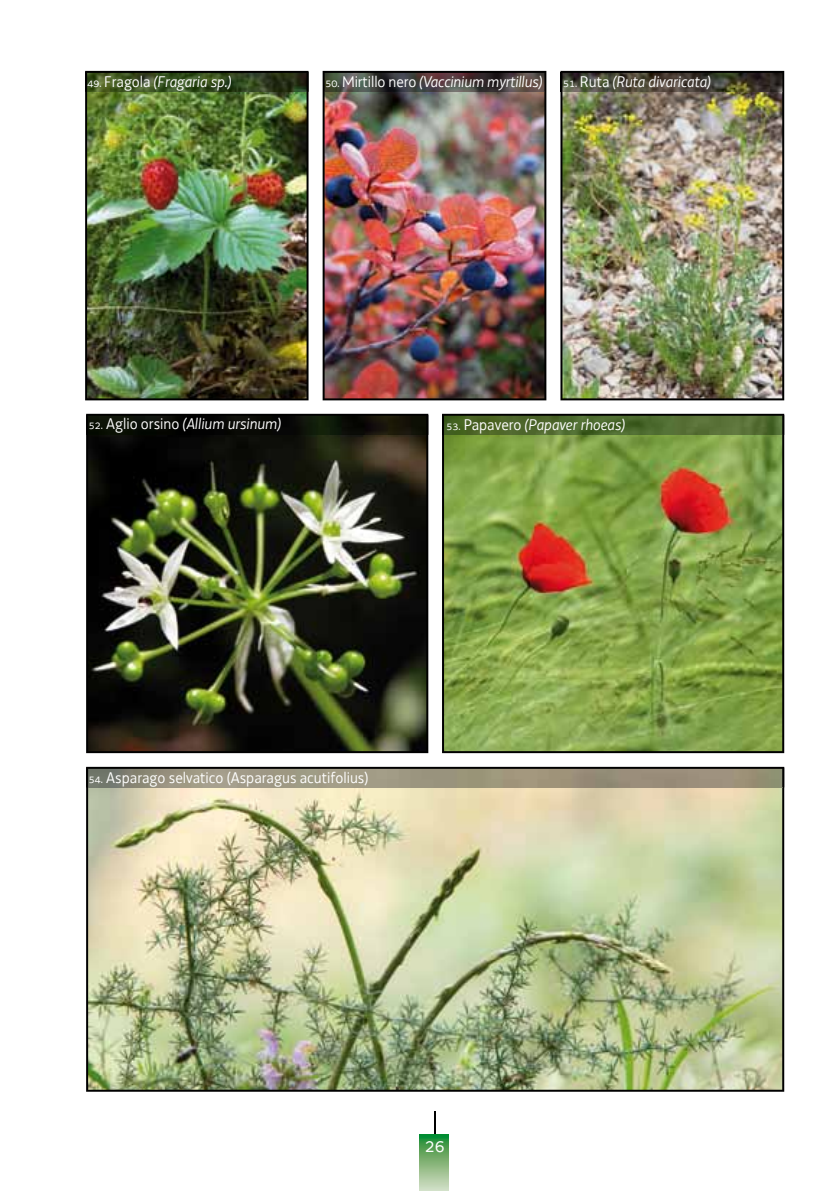
<style>
.page{position:relative;width:840px;height:1191px;background:#fff}
.page>*{position:absolute;margin:0;border:0;box-sizing:border-box;transform-origin:0 0}
.t1{font:20px "Decima WE";color:#fff}
.t2{font:italic 16px "Decima WE";color:#fff}
.t3{font:16px "Decima WE";color:#fff}
.s1{font-style:normal;font-size:12px}
.s2{font-style:normal}
.s3{font-size:12px}
</style>
<div class="page">
<svg style="left:419px;top:1134px;width:29px;height:57px;background:#7bb378"></svg>
<img style="left:86px;top:414px;width:342px;height:339px">
<img style="left:86px;top:787px;width:697px;height:304px">
<img style="left:85px;top:71px;width:223px;height:329px">
<img style="left:322px;top:71px;width:224px;height:329px">
<img style="left:560px;top:71px;width:223px;height:329px">
<svg style="left:442px;top:414px;width:341px;height:339px;background:#879846"></svg>
<svg style="left:434px;top:1111px;width:1px;height:23px"></svg>
<svg style="left:322px;top:72px;width:1px;height:20px"></svg>
<img style="left:323px;top:72px;width:221px;height:20px">
<svg style="left:307px;top:72px;width:1px;height:20px"></svg>
<svg style="left:85px;top:72px;width:1px;height:20px"></svg>
<img style="left:86px;top:72px;width:221px;height:20px">
<svg style="left:86px;top:767px;width:697px;height:20px"></svg>
<img style="left:87px;top:768px;width:695px;height:19px">
<svg style="left:782px;top:415px;width:1px;height:20px"></svg>
<svg style="left:442px;top:415px;width:1px;height:20px"></svg>
<img style="left:443px;top:415px;width:339px;height:20px">
<svg style="left:427px;top:415px;width:1px;height:20px"></svg>
<svg style="left:86px;top:415px;width:1px;height:20px"></svg>
<img style="left:87px;top:415px;width:340px;height:20px">
<svg style="left:560px;top:72px;width:1px;height:20px"></svg>
<img style="left:561px;top:72px;width:221px;height:20px">
<p class="t2" style="left:87px;top:72px;width:145px"><span class="s1">49.</span> <span class="s2">Fragola</span> (Fragaria sp.)</p>
<p class="t2" style="left:325px;top:72px;width:218px"><span class="s1">50.</span> <span class="s2">Mirtillo nero</span> (Vaccinium myrtillus)</p>
<p class="t2" style="left:563px;top:72px;width:149px"><span class="s1">51.</span> <span class="s2">Ruta</span> (Ruta divaricata)</p>
<p class="t2" style="left:89px;top:413px;width:193px"><span class="s1">52.</span> <span class="s2">Aglio orsino</span> (Allium ursinum)</p>
<p class="t2" style="left:446px;top:414px;width:180px"><span class="s1">53.</span> <span class="s2">Papavero</span> (Papaver rhoeas)</p>
<p class="t3" style="left:89px;top:768px;width:281px"><span class="s3">54.</span> Asparago selvatico (Asparagus acutifolius)</p>
<p class="t1" style="left:424px;top:1134px;width:21px">26</p>
</div>
